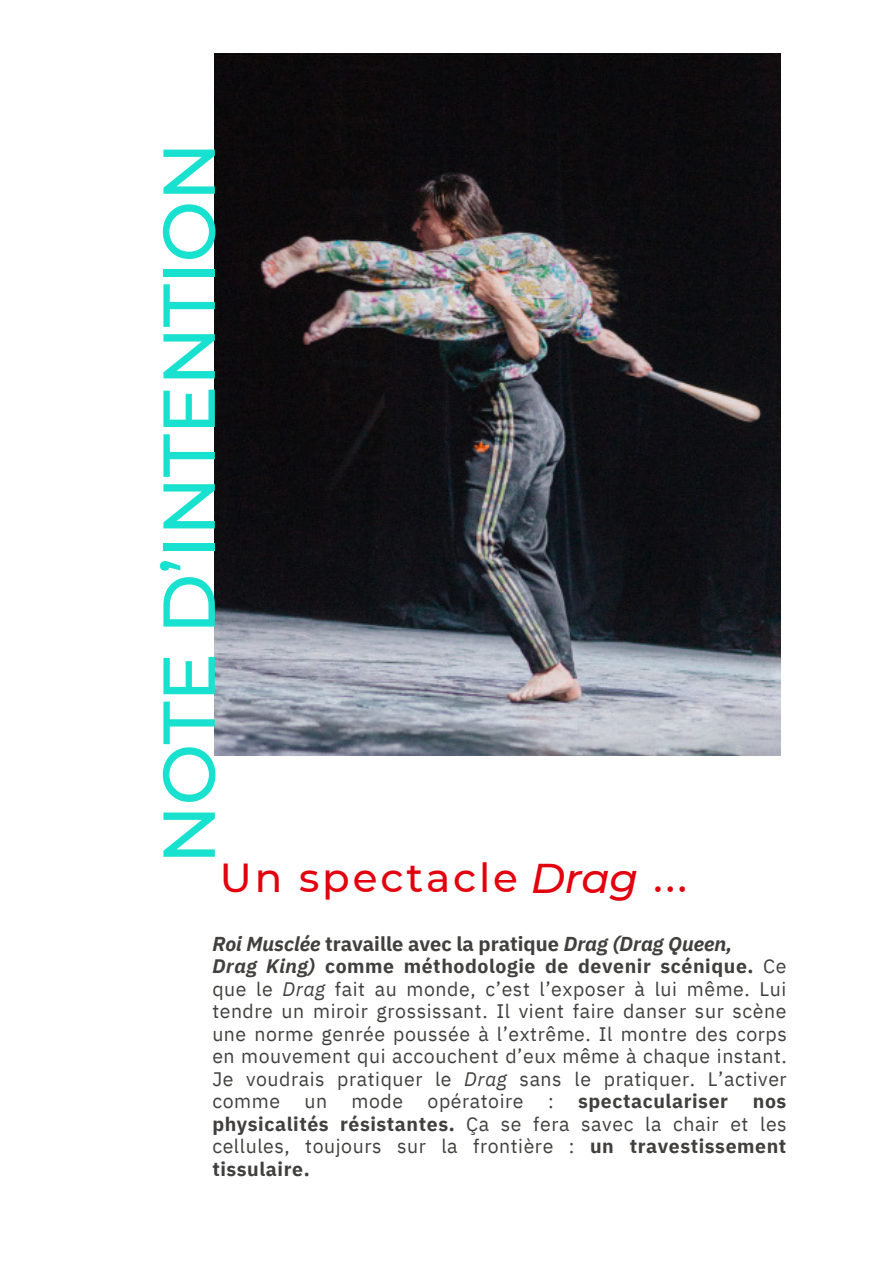
<style>
.page{position:relative;width:893px;height:1264px;background:#fff}
.page>*{position:absolute;margin:0;border:0;box-sizing:border-box;transform-origin:0 0}
.t1{font:500 73.5px "Montserrat";letter-spacing:-.01em;color:#19e1cf}
.t2{font:500 40.5px "Montserrat";letter-spacing:.07em;color:#e3000e}
.t3{font:italic 700 20.1px "IBM Plex Sans";color:#41403f}
.t4{font:19.5px/22.5px "IBM Plex Sans";letter-spacing:.03em;color:#41403f;text-align:justify}
.t5{font:700 19.5px "IBM Plex Sans";letter-spacing:.03em;color:#41403f}
.s1{font-style:italic;font-size:41.55px}
.s2{font-style:normal}
.s3{font-weight:700;font-style:italic}
.s4{font-weight:700}
.s5{font-style:italic}
</style>
<div class="page">
<img style="left:215px;top:54px;width:565px;height:701px">
<h1 class="t1" style="left:144px;top:864px;width:724px;rotate:-90deg">NOTE D’INTENTION</h1>
<h2 class="t2" style="left:220px;top:852px;width:468px">Un spectacle <span class="s1">Drag</span> ...</h2>
<p class="t3" style="left:212px;top:930px;width:521px">Roi Musclée <span class="s2">travaille avec la pratique</span> Drag (Drag Queen,</p>
<p class="t4" style="left:212px;top:954px;width:576px"><span class="s3">Drag King)</span> <span class="s4">comme méthodologie de devenir scénique.</span> Ce que le <span class="s5">Drag</span> fait au monde, c’est l’exposer à lui même. Lui tendre un miroir grossissant. Il vient faire danser sur scène une norme genrée poussée à l’extrême. Il montre des corps en mouvement qui accouchent d’eux même à chaque instant.<br>Je voudrais pratiquer le <span class="s5">Drag</span> sans le pratiquer. L’activer comme</p>
<p class="t4" style="left:304px;top:1089px;width:24px">un</p>
<p class="t4" style="left:351px;top:1089px;width:53px">mode</p>
<p class="t4" style="left:427px;top:1089px;width:97px">opératoire</p>
<p class="t4" style="left:548px;top:1089px;width:7px">:</p>
<p class="t5" style="left:578px;top:1088px;width:151px">spectaculariser</p>
<p class="t4" style="left:212px;top:1089px;width:576px;text-indent:540px"><span class="s4">nos physicalités résistantes.</span> Ça se fera savec la chair et les cellules, toujours sur la frontière : <span class="s4">un travestissement tissulaire.</span></p>
</div>
